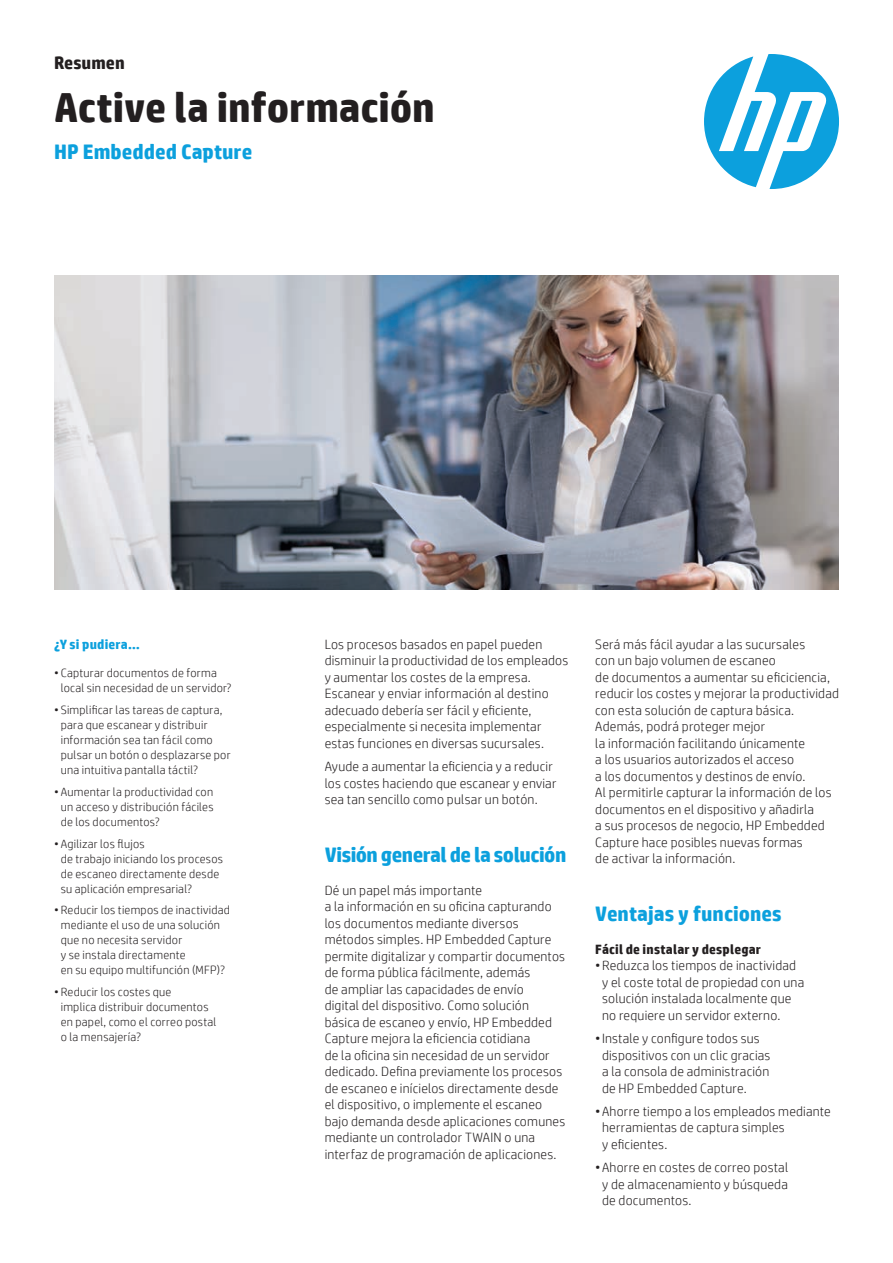
<style>
.page{position:relative;width:893px;height:1263px;background:#fff}
.page>*{position:absolute;margin:0;border:0;box-sizing:border-box;transform-origin:0 0}
.t1{font:700 42px "HP Simplified";letter-spacing:-.005em;color:#231f20}
.t2{font:700 21px "HP Simplified";color:#0ca0dd}
.t3{font:700 21px "HP Simplified";letter-spacing:-.025em;color:#0ca0dd}
.t4{font:700 18px "HP Simplified";letter-spacing:.005em;color:#231f20}
.t5{font:300 13.5px/16.5px "HP Simplified";letter-spacing:.015em;color:#231f20}
.t6{font:700 13.5px "HP Simplified";letter-spacing:.015em;color:#231f20}
.t7{font:700 13.5px "HP Simplified";letter-spacing:.015em;color:#0ca0dd}
.t8{font:300 12px/15px "HP Simplified";letter-spacing:.02em;color:#231f20}
</style>
<div class="page">
<img style="left:54px;top:276px;width:785px;height:313px">
<svg style="left:704px;top:54px;width:135px;height:135px"></svg>
<h3 class="t4" style="left:54px;top:51px;width:72px">Resumen</h3>
<h1 class="t1" style="left:54px;top:80px;width:382px">Active la información</h1>
<h2 class="t2" style="left:54px;top:138px;width:200px">HP Embedded Capture</h2>
<p class="t7" style="left:54px;top:635px;width:87px">¿Y si pudiera…</p>
<p class="t8" style="left:61px;top:665px;width:172px;text-indent:-7px">• Capturar documentos de forma local sin necesidad de un servidor?</p>
<p class="t8" style="left:61px;top:702px;width:171px;text-indent:-7px">• Simplificar las tareas de captura, para que escanear y distribuir información sea tan fácil como pulsar un botón o desplazarse por una intuitiva pantalla táctil?</p>
<p class="t8" style="left:61px;top:784px;width:154px;text-align:justify;text-indent:-7px">• Aumentar la productividad con un acceso y distribución fáciles de los documentos?</p>
<p class="t8" style="left:61px;top:836px;width:164px;text-indent:-7px">• Agilizar los flujos<br>de trabajo iniciando los procesos de escaneo directamente desde su aplicación empresarial?</p>
<p class="t8" style="left:61px;top:902px;width:171px;text-indent:-7px">• Reducir los tiempos de inactividad mediante el uso de una solución que no necesita servidor<br>y se instala directamente<br>en su equipo multifunción (MFP)?</p>
<p class="t8" style="left:61px;top:984px;width:157px;text-indent:-7px">• Reducir los costes que<br>implica distribuir documentos en papel, como el correo postal o la mensajería?</p>
<p class="t5" style="left:325px;top:635px;width:245px">Los procesos basados en papel pueden disminuir la productividad de los empleados y aumentar los costes de la empresa.<br>Escanear y enviar información al destino adecuado debería ser fácil y eficiente, especialmente si necesita implementar estas funciones en diversas sucursales.</p>
<p class="t5" style="left:325px;top:758px;width:233px">Ayude a aumentar la eficiencia y a reducir los costes haciendo que escanear y enviar sea tan sencillo como pulsar un botón.</p>
<h2 class="t3" style="left:325px;top:841px;width:243px">Visión general de la solución</h2>
<p class="t5" style="left:325px;top:881px;width:242px">Dé un papel más importante<br>a la información en su oficina capturando los documentos mediante diversos métodos simples. HP Embedded Capture permite digitalizar y compartir documentos de forma pública fácilmente, además<br>de ampliar las capacidades de envío<br>digital del dispositivo. Como solución básica de escaneo y envío, HP Embedded Capture mejora la eficiencia cotidiana<br>de la oficina sin necesidad de un servidor dedicado. Defina previamente los procesos de escaneo e inícielos directamente desde el dispositivo, o implemente el escaneo bajo demanda desde aplicaciones comunes mediante un controlador TWAIN o una interfaz de programación de aplicaciones.</p>
<p class="t5" style="left:595px;top:635px;width:245px">Será más fácil ayudar a las sucursales<br>con un bajo volumen de escaneo<br>de documentos a aumentar su eficiciencia, reducir los costes y mejorar la productividad con esta solución de captura básica.<br>Además, podrá proteger mejor<br>la información facilitando únicamente<br>a los usuarios autorizados el acceso<br>a los documentos y destinos de envío.<br>Al permitirle capturar la información de los documentos en el dispositivo y añadirla<br>a sus procesos de negocio, HP Embedded Capture hace posibles nuevas formas<br>de activar la información.</p>
<h2 class="t2" style="left:595px;top:900px;width:188px">Ventajas y funciones</h2>
<p class="t6" style="left:595px;top:940px;width:167px">Fácil de instalar y desplegar</p>
<p class="t5" style="left:602px;top:957px;width:204px;text-indent:-7px">•Reduzca los tiempos de inactividad y el coste total de propiedad con una solución instalada localmente que no requiere un servidor externo.</p>
<p class="t5" style="left:602px;top:1030px;width:170px;text-indent:-7px">•Instale y configure todos sus dispositivos con un clic gracias a la consola de administración de HP Embedded Capture.</p>
<p class="t5" style="left:602px;top:1102px;width:230px;text-indent:-7px">•Ahorre tiempo a los empleados mediante herramientas de captura simples<br>y eficientes.</p>
<p class="t5" style="left:602px;top:1159px;width:188px;text-align:justify;text-indent:-7px">•Ahorre en costes de correo postal y de almacenamiento y búsqueda de documentos.</p>
</div>
